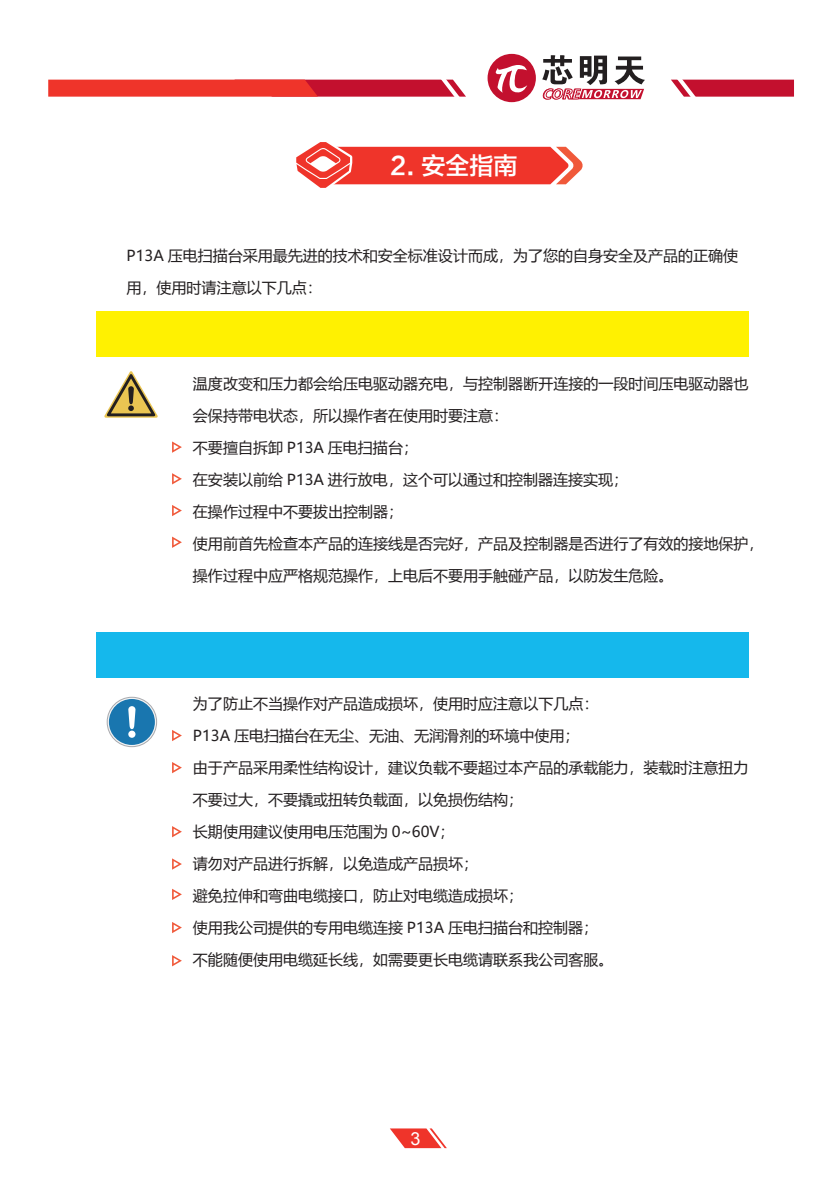
<style>
.page{position:relative;width:840px;height:1191px;background:#fff}
.page>*{position:absolute;margin:0;border:0;box-sizing:border-box;transform-origin:0 0}
.标题{font:24px "FZLTZHK GBK1 0";color:#fff}
.表格内文第三列{font:18px "Arial";color:#fff}
.正文-1{font:15px "Microsoft Ya Hei";color:#231f20}
</style>
<div class="page">
<div style="left:487px;top:54px;width:48px;height:48px;background:#c3102e;border-radius:50%"></div>
<svg style="left:495px;top:65px;width:32px;height:28px"></svg>
<svg style="left:542px;top:55px;width:102px;height:45px"></svg>
<svg style="left:671px;top:79px;width:122px;height:18px;background:#cb324b"></svg>
<svg style="left:390px;top:1128px;width:56px;height:20px"></svg>
<svg style="left:48px;top:79px;width:418px;height:18px;background:#e1373b"></svg>
<svg style="left:296px;top:142px;width:287px;height:46px"></svg>
<div style="left:96px;top:311px;width:652px;height:46px;background:#fff101"></div>
<div style="left:96px;top:632px;width:652px;height:46px;background:#15b8ec"></div>
<svg style="left:104px;top:371px;width:54px;height:47px"></svg>
<svg style="left:107px;top:697px;width:49px;height:49px"></svg>
<div style="left:107px;top:697px;width:50px;height:50px;border:1px solid #a8a9ad;border-radius:50%"></div>
<div style="left:109px;top:699px;width:46px;height:46px;background:#1976af;border-radius:50%"></div>
<svg style="left:128px;top:706px;width:7px;height:23px"></svg>
<div style="left:128px;top:730px;width:7px;height:8px;background:#fff;border-radius:50%"></div>
<svg style="left:172px;top:441px;width:10px;height:12px"></svg>
<svg style="left:172px;top:473px;width:10px;height:11px"></svg>
<svg style="left:172px;top:505px;width:10px;height:11px"></svg>
<svg style="left:172px;top:536px;width:10px;height:12px"></svg>
<svg style="left:172px;top:730px;width:10px;height:11px"></svg>
<svg style="left:172px;top:762px;width:10px;height:11px"></svg>
<svg style="left:172px;top:826px;width:10px;height:11px"></svg>
<svg style="left:172px;top:858px;width:10px;height:11px"></svg>
<svg style="left:172px;top:888px;width:10px;height:12px"></svg>
<svg style="left:172px;top:922px;width:10px;height:11px"></svg>
<svg style="left:172px;top:955px;width:10px;height:11px"></svg>
<p class="标题" style="left:390px;top:152px;width:128px">2. 安全指南</p>
<p class="正文-1" style="left:126px;top:245px;width:613px">P13A 压电扫描台采用最先进的技术和安全标准设计而成，为了您的自身安全及产品的正确使</p>
<p class="正文-1" style="left:126px;top:277px;width:196px">用，使用时请注意以下几点：</p>
<p class="正文-1" style="left:193px;top:373px;width:556px">温度改变和压力都会给压电驱动器充电，与控制器断开连接的一段时间压电驱动器也</p>
<p class="正文-1" style="left:193px;top:405px;width:316px">会保持带电状态，所以操作者在使用时要注意：</p>
<p class="正文-1" style="left:193px;top:437px;width:226px">不要擅自拆卸 P13A 压电扫描台；</p>
<p class="正文-1" style="left:193px;top:469px;width:436px">在安装以前给 P13A 进行放电，这个可以通过和控制器连接实现；</p>
<p class="正文-1" style="left:193px;top:501px;width:211px">在操作过程中不要拔出控制器；</p>
<p class="正文-1" style="left:193px;top:533px;width:571px">使用前首先检查本产品的连接线是否完好，产品及控制器是否进行了有效的接地保护，</p>
<p class="正文-1" style="left:193px;top:565px;width:481px">操作过程中应严格规范操作，上电后不要用手触碰产品，以防发生危险。</p>
<p class="正文-1" style="left:193px;top:693px;width:406px">为了防止不当操作对产品造成损坏，使用时应注意以下几点：</p>
<p class="正文-1" style="left:193px;top:725px;width:388px">P13A 压电扫描台在无尘、无油、无润滑剂的环境中使用；</p>
<p class="正文-1" style="left:193px;top:757px;width:556px">由于产品采用柔性结构设计，建议负载不要超过本产品的承载能力，装载时注意扭力</p>
<p class="正文-1" style="left:193px;top:789px;width:331px">不要过大，不要撬或扭转负载面，以免损伤结构；</p>
<p class="正文-1" style="left:193px;top:821px;width:263px">长期使用建议使用电压范围为 0~60V；</p>
<p class="正文-1" style="left:193px;top:853px;width:286px">请勿对产品进行拆解，以免造成产品损坏；</p>
<p class="正文-1" style="left:193px;top:885px;width:331px">避免拉伸和弯曲电缆接口，防止对电缆造成损坏；</p>
<p class="正文-1" style="left:193px;top:917px;width:406px">使用我公司提供的专用电缆连接 P13A 压电扫描台和控制器；</p>
<p class="正文-1" style="left:193px;top:949px;width:421px">不能随便使用电缆延长线，如需要更长电缆请联系我公司客服。</p>
<p class="表格内文第三列" style="left:410px;top:1126px;width:12px">3</p>
</div>
